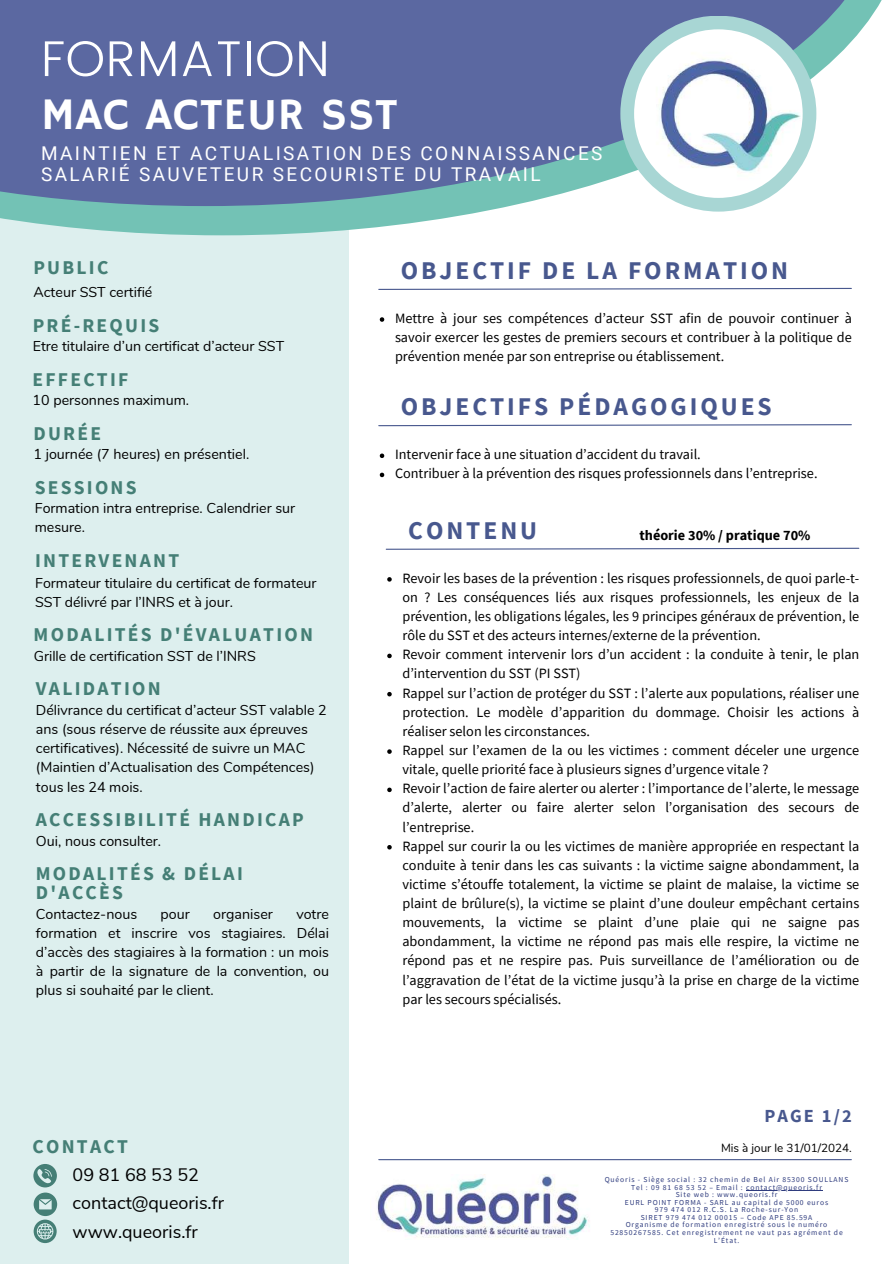
<style>
.page{position:relative;width:893px;height:1264px;background:#fff}
.page>*{position:absolute;margin:0;border:0;box-sizing:border-box;transform-origin:0 0}
.t1{font:300 50.25px "Poppins";letter-spacing:.02em;color:#fff}
.t2{font:45px "Hammersmith One";letter-spacing:.02em;color:#fff}
.t3{font:700 25.5px "Source Sans Pro";letter-spacing:.115em;color:#48588e}
.t4{font:700 19.5px/19.2px "Source Sans Pro";letter-spacing:.115em;color:#457f76}
.t5{font:19.05px/21.3px "Roboto";letter-spacing:.125em;color:#fff}
.t6{font:700 18.45px "Source Sans Pro";color:#48588e}
.t7{font:18px/28.2px "Nunito Sans";color:#000}
.t8{font:14.25px/19.2px "Source Sans Pro";color:#000}
.t9{font:14.25px/19.2px "Nunito";color:#000}
.t10{font:700 14.25px "Source Sans Pro";color:#000}
.t11{font:11.7px "Nunito";color:#000}
.t12{font:7.5px/7.5px "Source Sans Pro";letter-spacing:.115em;color:#2f3c7e;text-align:center}
</style>
<div class="page">
<div style="left:0;top:212px;width:349px;height:1051px;background:#ddefee"></div>
<svg style="left:0;top:206px;width:751px;height:29px"></svg>
<svg style="left:0;top:0;width:882px;height:206px;background:#6d7eac"></svg>
<div style="left:620px;top:16px;width:196px;height:196px;background:#a8d6d4;border-radius:50%"></div>
<hr style="left:379px;top:1159px;width:472px;height:1px;background:#48588e">
<img style="left:634px;top:29px;width:168px;height:169px;border-radius:50%">
<img style="left:376px;top:1174px;width:214px;height:65px">
<hr style="left:746px;top:1190px;width:76px;height:1px;background:#2f3c7e">
<svg style="left:33px;top:1164px;width:24px;height:78px"></svg>
<svg style="left:378px;top:424px;width:474px;height:3px"></svg>
<svg style="left:380px;top:453px;width:4px;height:5px"></svg>
<svg style="left:380px;top:472px;width:4px;height:5px"></svg>
<svg style="left:378px;top:287px;width:474px;height:3px"></svg>
<svg style="left:380px;top:317px;width:4px;height:5px"></svg>
<svg style="left:385px;top:547px;width:474px;height:3px"></svg>
<svg style="left:387px;top:577px;width:4px;height:4px"></svg>
<svg style="left:387px;top:653px;width:4px;height:5px"></svg>
<svg style="left:387px;top:692px;width:4px;height:4px"></svg>
<svg style="left:387px;top:749px;width:4px;height:4px"></svg>
<svg style="left:387px;top:787px;width:4px;height:5px"></svg>
<svg style="left:387px;top:845px;width:4px;height:4px"></svg>
<h1 class="t1" style="left:41px;top:29px;width:290px">FORMATION</h1>
<h2 class="t2" style="left:41px;top:89px;width:358px">MAC ACTEUR SST</h2>
<h3 class="t5" style="left:41px;top:143px;width:563px">MAINTIEN ET ACTUALISATION DES CONNAISSANCES<br>SALARIÉ SAUVETEUR SECOURISTE DU TRAVAIL</h3>
<h3 class="t4" style="left:33px;top:257px;width:76px">PUBLIC</h3>
<p class="t9" style="left:33px;top:283px;width:120px">Acteur SST certifié</p>
<h3 class="t4" style="left:33px;top:315px;width:128px">PRÉ-REQUIS</h3>
<p class="t9" style="left:33px;top:337px;width:253px">Etre titulaire d’un certificat d’acteur SST</p>
<h3 class="t4" style="left:33px;top:369px;width:97px">EFFECTIF</h3>
<p class="t9" style="left:33px;top:391px;width:158px">10 personnes maximum.</p>
<h3 class="t4" style="left:33px;top:423px;width:69px">DURÉE</h3>
<p class="t9" style="left:33px;top:445px;width:217px">1 journée (7 heures) en présentiel.</p>
<h3 class="t4" style="left:35px;top:477px;width:103px">SESSIONS</h3>
<p class="t9" style="left:35px;top:499px;width:262px">Formation intra entreprise. Calendrier sur mesure.</p>
<h3 class="t4" style="left:35px;top:550px;width:146px">INTERVENANT</h3>
<p class="t9" style="left:35px;top:573px;width:283px">Formateur titulaire du certificat de formateur<br>SST délivré par l’INRS et à jour.</p>
<h3 class="t4" style="left:34px;top:625px;width:281px">MODALITÉS D'ÉVALUATION</h3>
<p class="t9" style="left:34px;top:647px;width:224px">Grille de certification SST de l’INRS</p>
<h3 class="t4" style="left:36px;top:679px;width:126px">VALIDATION</h3>
<p class="t9" style="left:36px;top:700px;width:292px">Délivrance du certificat d’acteur SST valable 2 ans (sous réserve de réussite aux épreuves certificatives). Nécessité de suivre un MAC (Maintien d’Actualisation des Compétences) tous les 24 mois.</p>
<h3 class="t4" style="left:36px;top:809px;width:269px">ACCESSIBILITÉ HANDICAP</h3>
<p class="t9" style="left:36px;top:831px;width:127px">Oui, nous consulter.</p>
<h3 class="t4" style="left:36px;top:863px;width:208px">MODALITÉS &amp; DÉLAI<br>D'ACCÈS</h3>
<p class="t9" style="left:36px;top:904px;width:103px">Contactez-nous</p>
<p class="t9" style="left:161px;top:904px;width:31px">pour</p>
<p class="t9" style="left:213px;top:904px;width:61px">organiser</p>
<p class="t9" style="left:36px;top:904px;width:294px;text-align:justify;text-indent:260px">votre formation et inscrire vos stagiaires. Délai d’accès des stagiaires à la formation : un mois à partir de la signature de la convention, ou plus si souhaité par le client.</p>
<h3 class="t4" style="left:33px;top:1136px;width:97px">CONTACT</h3>
<p class="t7" style="left:73px;top:1161px;width:153px">09 81 68 53 52 contact@queoris.fr www.queoris.fr</p>
<h3 class="t3" style="left:401px;top:254px;width:389px">OBJECTIF DE LA FORMATION</h3>
<p class="t8" style="left:395px;top:308px;width:458px;text-align:justify">Mettre à jour ses compétences d’acteur SST afin de pouvoir continuer à savoir exercer les gestes de premiers secours et contribuer à la politique de prévention menée par son entreprise ou établissement.</p>
<h3 class="t3" style="left:401px;top:390px;width:372px">OBJECTIFS PÉDAGOGIQUES</h3>
<p class="t8" style="left:395px;top:444px;width:424px">Intervenir face à une situation d’accident du travail.<br>Contribuer à la prévention des risques professionnels dans l’entreprise.</p>
<h3 class="t3" style="left:408px;top:514px;width:130px">CONTENU</h3>
<p class="t10" style="left:639px;top:525px;width:172px">théorie 30% / pratique 70%</p>
<p class="t8" style="left:402px;top:568px;width:458px">Revoir les bases de la prévention : les risques professionnels, de quoi parle-t&shy;on ? Les conséquences liés aux risques professionnels, les enjeux de la prévention, les obligations légales, les 9 principes généraux de prévention, le rôle du SST et des acteurs internes/externe de la prévention.<br>Revoir comment intervenir lors d’un accident : la conduite à tenir, le plan d’intervention du SST (PI SST)<br>Rappel sur l’action de protéger du SST : l’alerte aux populations, réaliser une protection. Le modèle d’apparition du dommage. Choisir les actions à réaliser selon les circonstances.<br>Rappel sur l’examen de la ou les victimes : comment déceler une urgence vitale, quelle priorité face à plusieurs signes d’urgence vitale ?<br>Revoir l’action de faire alerter ou alerter : l’importance de l’alerte, le message d’alerte, alerter ou faire alerter selon l’organisation des secours de l’entreprise.<br>Rappel sur courir la ou les victimes de manière appropriée en respectant la conduite à tenir dans les cas suivants : la victime saigne abondamment, la victime s’étouffe totalement, la victime se plaint de malaise, la victime se plaint de brûlure(s), la victime se plaint d’une douleur empêchant certains mouvements, la victime se plaint d’une plaie qui ne saigne pas abondamment, la victime ne répond pas mais elle respire, la victime ne répond pas et ne respire pas. Puis surveillance de l’amélioration ou de l’aggravation de l’état de la victime jusqu’à la prise en charge de la victime par les secours spécialisés.</p>
<p class="t6" style="left:764px;top:1104px;width:89px">PAGE 1/2</p>
<p class="t11" style="left:721px;top:1140px;width:132px">Mis à jour le 31/01/2024.</p>
<p class="t12" style="left:604px;top:1175px;width:245px">Quéoris - Siège social : 32 chemin de Bel Air 85300 SOULLANS Tel : 09 81 68 53 52 – Email : contact@queoris.fr<br>Site web : www.queoris.fr<br>EURL POINT FORMA - SARL au capital de 5000 euros<br>979 474 012 R.C.S. La Roche-sur-Yon<br>SIRET 979 474 012 00015 – Code APE 85.59A<br>Organisme de formation enregistré sous le numéro 52850267585. Cet enregistrement ne vaut pas agrément de L’État.</p>
</div>
